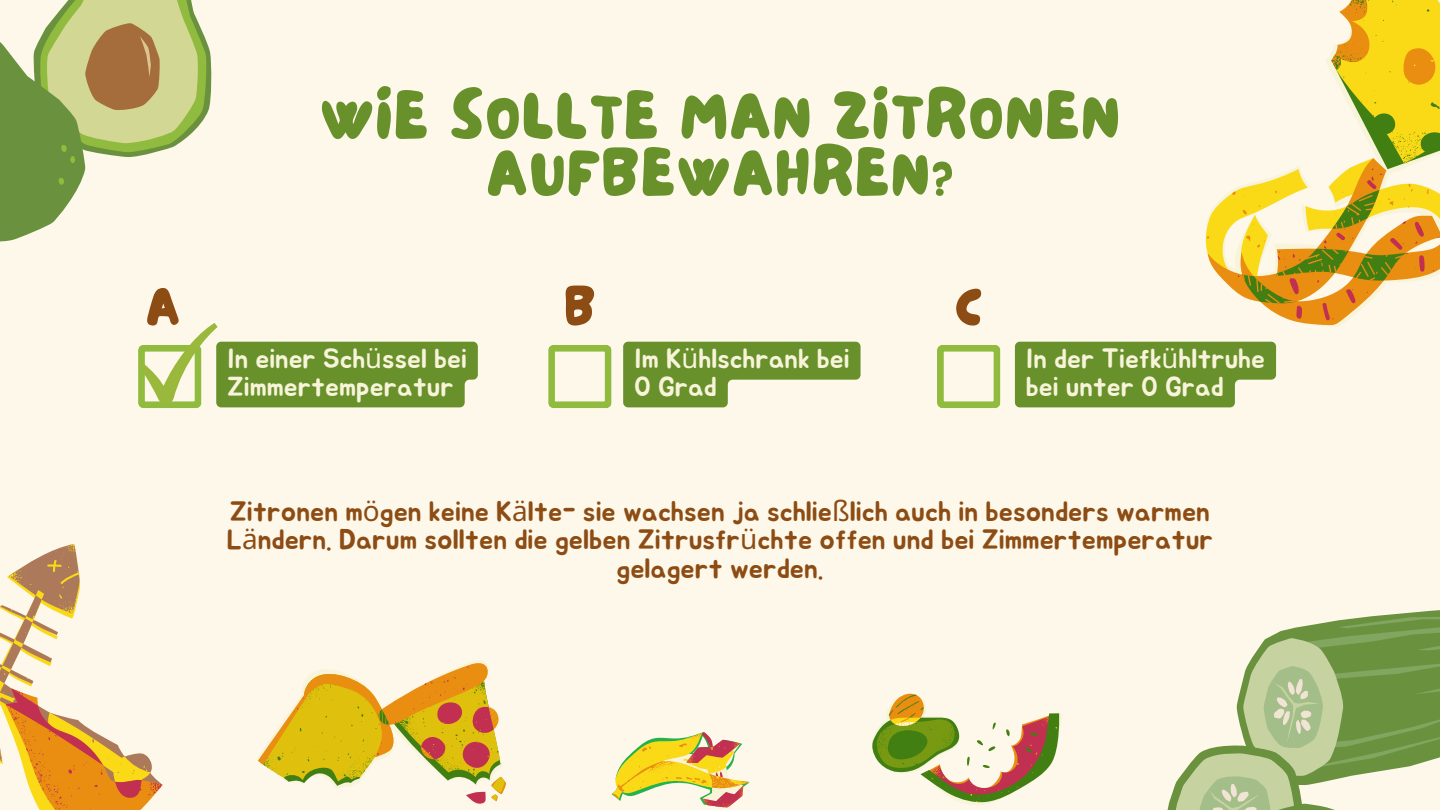
<style>
.page{position:relative;width:1440px;height:810px;background:#fdf8e9}
.page>*{position:absolute;margin:0;border:0;box-sizing:border-box;transform-origin:0 0}
.t1{font:68.1px/57px "NF Lepetitcochon Regular";letter-spacing:.04em;color:#68902b;text-align:center}
.t2{font:56px "NF Lepetitcochon Regular";color:#8c4c14}
.t3{font:28px/28.5px "Jua";color:#8c4c14;text-align:center}
.t4{font:27.4px/27.8px "Jua";color:#f8f4d9}
.s1{font-family:"Noto Sans"}
</style>
<div class="page">
<svg style="left:872px;top:693px;width:190px;height:112px"></svg>
<svg style="left:257px;top:660px;width:249px;height:145px"></svg>
<svg style="left:612px;top:732px;width:138px;height:76px"></svg>
<svg style="left:1205px;top:0;width:235px;height:325px"></svg>
<svg style="left:0;top:544px;width:163px;height:266px"></svg>
<svg style="left:0;top:0;width:212px;height:242px"></svg>
<svg style="left:1167px;top:610px;width:273px;height:200px"></svg>
<svg style="left:623px;top:342px;width:238px;height:65px"></svg>
<svg style="left:1015px;top:342px;width:261px;height:65px;background:#729637"></svg>
<svg style="left:548px;top:345px;width:64px;height:63px"></svg>
<svg style="left:937px;top:345px;width:63px;height:63px"></svg>
<svg style="left:138px;top:323px;width:340px;height:85px"></svg>
<p class="t1" style="left:321px;top:92px;width:800px">WIE SOLLTE MAN ZITRONEN<br>AUFBEWAHREN?</p>
<p class="t2" style="left:146px;top:268px;width:35px">A</p>
<p class="t2" style="left:565px;top:268px;width:32px">B</p>
<p class="t2" style="left:955px;top:268px;width:28px">C</p>
<p class="t4" style="left:227px;top:346px;width:241px">In einer Sch<span class="s1">ü</span>ssel bei<br>Zimmertemperatur</p>
<p class="t4" style="left:634px;top:346px;width:217px">Im K<span class="s1">ü</span>hlschrank bei<br>0 Grad</p>
<p class="t4" style="left:1026px;top:346px;width:241px">In der Tiefk<span class="s1">ü</span>hltruhe bei unter 0 Grad</p>
<h1 class="t3" style="left:227px;top:498px;width:988px">Zitronen m<span class="s1">ö</span>gen keine K<span class="s1">ä</span>lte- sie wachsen ja schlie<span class="s1">ß</span>lich auch in besonders warmen<br>L<span class="s1">ä</span>ndern. Darum sollten die gelben Zitrusfr<span class="s1">ü</span>chte offen und bei Zimmertemperatur gelagert werden.</h1>
</div>
